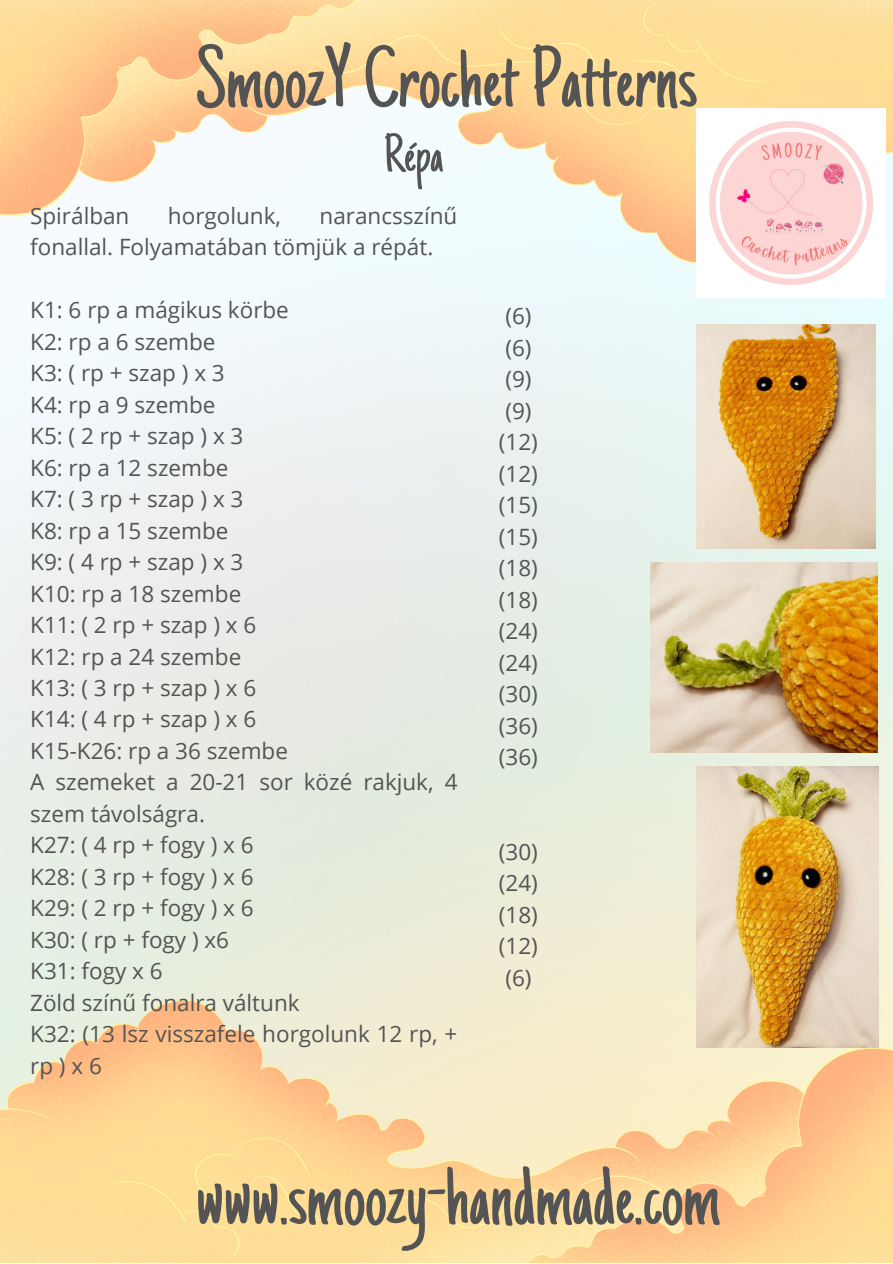
<style>
.page{position:relative;width:893px;height:1264px;background:#fff}
.page>*{position:absolute;margin:0;border:0;box-sizing:border-box;transform-origin:0 0}
.t1{font:86.85px "Just Another Hand";color:#545454}
.t2{font:54px "Just Another Hand";color:#545454}
.t3{font:22.5px/31.5px "Open Sans";color:#545454}
</style>
<div class="page">
<img style="left:0;top:263px;width:892px;height:736px">
<img style="left:0;top:999px;width:892px;height:263px">
<img style="left:0;top:0;width:892px;height:263px">
<img style="left:696px;top:108px;width:189px;height:189px">
<img style="left:696px;top:324px;width:179px;height:224px">
<img style="left:651px;top:562px;width:226px;height:190px">
<img style="left:696px;top:766px;width:182px;height:281px">
<p class="t1" style="left:196px;top:45px;width:502px">SmoozYCrochetPatterns</p>
<p class="t2" style="left:383px;top:133px;width:61px">Répa</p>
<p class="t3" style="left:30px;top:199px;width:428px;text-indent:289px">narancsszínű fonallal. Folyamatában tömjük a répát.</p>
<p class="t3" style="left:30px;top:199px;width:101px">Spirálban</p>
<p class="t3" style="left:168px;top:199px;width:114px">horgolunk,</p>
<p class="t3" style="left:30px;top:294px;width:260px">K1: 6 rp a mágikus körbe</p>
<p class="t3" style="left:30px;top:325px;width:187px">K2: rp a 6 szembe</p>
<p class="t3" style="left:30px;top:356px;width:196px">K3: ( rp + szap ) x 3</p>
<p class="t3" style="left:30px;top:388px;width:187px">K4: rp a 9 szembe</p>
<p class="t3" style="left:30px;top:419px;width:215px">K5: ( 2 rp + szap ) x 3</p>
<p class="t3" style="left:30px;top:451px;width:200px">K6: rp a 12 szembe</p>
<p class="t3" style="left:30px;top:482px;width:215px">K7: ( 3 rp + szap ) x 3</p>
<p class="t3" style="left:30px;top:514px;width:200px">K8: rp a 15 szembe</p>
<p class="t3" style="left:30px;top:545px;width:215px">K9: ( 4 rp + szap ) x 3</p>
<p class="t3" style="left:30px;top:577px;width:212px">K10: rp a 18 szembe</p>
<p class="t3" style="left:30px;top:608px;width:227px">K11: ( 2 rp + szap ) x 6</p>
<p class="t3" style="left:30px;top:640px;width:212px">K12: rp a 24 szembe</p>
<p class="t3" style="left:30px;top:671px;width:227px">K13: ( 3 rp + szap ) x 6</p>
<p class="t3" style="left:30px;top:703px;width:227px">K14: ( 4 rp + szap ) x 6</p>
<p class="t3" style="left:30px;top:734px;width:259px">K15-K26: rp a 36 szembe</p>
<p class="t3" style="left:30px;top:766px;width:429px">A szemeket a 20-21 sor közé rakjuk, 4 szem távolságra.</p>
<p class="t3" style="left:30px;top:829px;width:225px">K27: ( 4 rp + fogy ) x 6</p>
<p class="t3" style="left:30px;top:860px;width:225px">K28: ( 3 rp + fogy ) x 6</p>
<p class="t3" style="left:30px;top:892px;width:225px">K29: ( 2 rp + fogy ) x 6</p>
<p class="t3" style="left:30px;top:923px;width:200px">K30: ( rp + fogy ) x6</p>
<p class="t3" style="left:30px;top:954px;width:134px">K31: fogy x 6</p>
<p class="t3" style="left:30px;top:986px;width:271px">Zöld színű fonalra váltunk</p>
<p class="t3" style="left:30px;top:1017px;width:428px">K32: (13 lsz visszafele horgolunk 12 rp, + rp ) x 6</p>
<p class="t3" style="left:505px;top:300px;width:28px">(6)</p>
<p class="t3" style="left:505px;top:331px;width:28px">(6)</p>
<p class="t3" style="left:505px;top:363px;width:28px">(9)</p>
<p class="t3" style="left:505px;top:394px;width:28px">(9)</p>
<p class="t3" style="left:499px;top:426px;width:40px">(12)</p>
<p class="t3" style="left:499px;top:457px;width:40px">(12)</p>
<p class="t3" style="left:499px;top:489px;width:40px">(15)</p>
<p class="t3" style="left:499px;top:520px;width:40px">(15)</p>
<p class="t3" style="left:499px;top:551px;width:40px">(18)</p>
<p class="t3" style="left:499px;top:583px;width:40px">(18)</p>
<p class="t3" style="left:499px;top:614px;width:40px">(24)</p>
<p class="t3" style="left:499px;top:646px;width:40px">(24)</p>
<p class="t3" style="left:499px;top:677px;width:40px">(30)</p>
<p class="t3" style="left:499px;top:709px;width:40px">(36)</p>
<p class="t3" style="left:499px;top:740px;width:40px">(36)</p>
<p class="t3" style="left:499px;top:835px;width:40px">(30)</p>
<p class="t3" style="left:499px;top:866px;width:40px">(24)</p>
<p class="t3" style="left:499px;top:898px;width:40px">(18)</p>
<p class="t3" style="left:499px;top:929px;width:40px">(12)</p>
<p class="t3" style="left:505px;top:961px;width:28px">(6)</p>
<p class="t1" style="left:196px;top:1162px;width:525px">www.smoozy-handmade.com</p>
</div>
